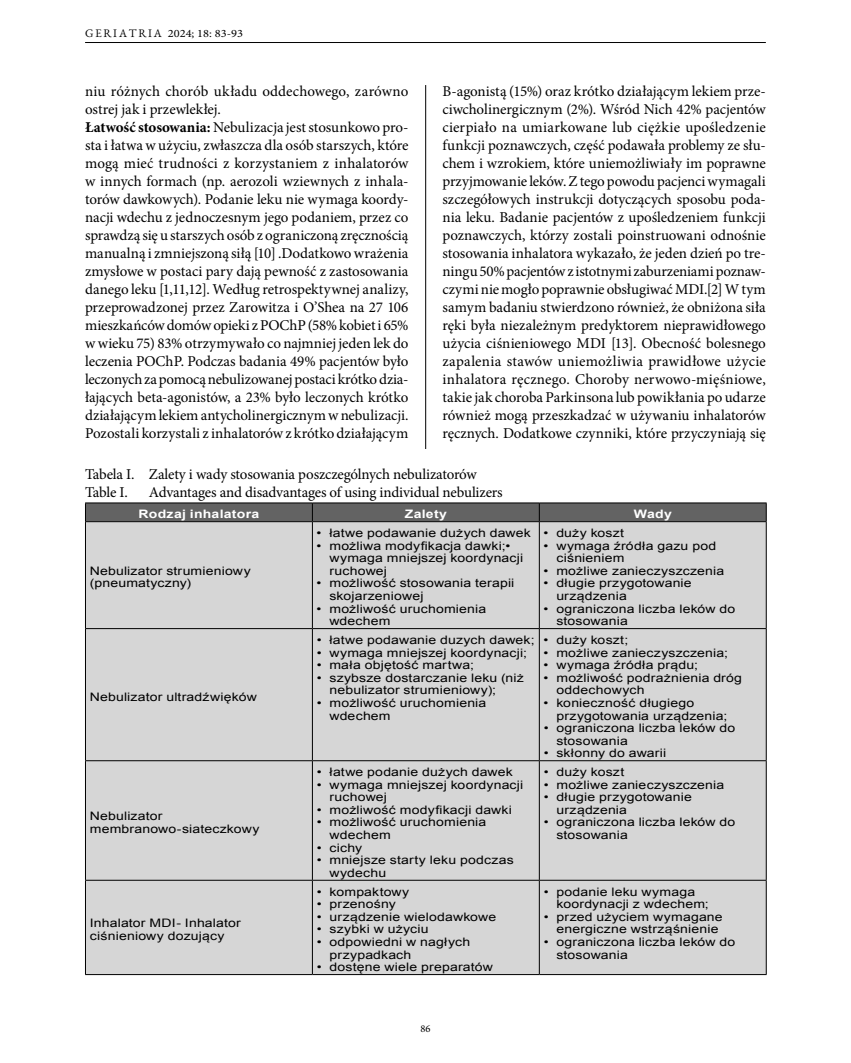
<style>
.page{position:relative;width:851px;height:1063px;background:#fff}
.page>*{position:absolute;margin:0;border:0;box-sizing:border-box;transform-origin:0 0}
.t1{font:15px/18px "Minion Pro";letter-spacing:-.005em;color:#000}
.t2{font:11.7px/12.6px "Arial";letter-spacing:.01em;color:#000;scale:1.2 1}
.t3{font:700 11.7px "Arial";letter-spacing:.02em;color:#fff;scale:1.2 1}
.t4{font:11.25px "Minion Pro";color:#000;scale:1.1 1}
.t5{font:10.5px "Minion Pro";color:#000}
.s1{font-family:"EB Garamond";font-size:11.55px}
.s2{font-weight:700}
</style>
<div class="page">
<hr style="left:425px;top:85px;width:1px;height:893px;background:#000">
<hr style="left:85px;top:42px;width:680px;height:1px;background:#000">
<div style="left:85px;top:450px;width:680px;height:528px;background:#fff"></div>
<div style="left:86px;top:522px;width:679px;height:452px;background:#d6d6d6"></div>
<div style="left:85px;top:503px;width:681px;height:18px;background:#636363"></div>
<hr style="left:85px;top:521px;width:227px;height:1px;background:#000">
<hr style="left:85px;top:522px;width:1px;height:106px;background:#000">
<hr style="left:312px;top:521px;width:227px;height:1px;background:#000">
<hr style="left:312px;top:522px;width:1px;height:106px;background:#000">
<hr style="left:539px;top:521px;width:227px;height:1px;background:#000">
<hr style="left:539px;top:522px;width:1px;height:106px;background:#000">
<hr style="left:765px;top:522px;width:1px;height:106px;background:#000">
<hr style="left:85px;top:628px;width:227px;height:1px;background:#000">
<hr style="left:85px;top:629px;width:1px;height:131px;background:#000">
<hr style="left:312px;top:628px;width:227px;height:1px;background:#000">
<hr style="left:312px;top:629px;width:1px;height:131px;background:#000">
<hr style="left:539px;top:628px;width:227px;height:1px;background:#000">
<hr style="left:539px;top:629px;width:1px;height:131px;background:#000">
<hr style="left:765px;top:629px;width:1px;height:131px;background:#000">
<hr style="left:85px;top:760px;width:227px;height:1px;background:#000">
<hr style="left:85px;top:761px;width:1px;height:119px;background:#000">
<hr style="left:312px;top:760px;width:227px;height:1px;background:#000">
<hr style="left:312px;top:761px;width:1px;height:119px;background:#000">
<hr style="left:539px;top:760px;width:227px;height:1px;background:#000">
<hr style="left:539px;top:761px;width:1px;height:119px;background:#000">
<hr style="left:765px;top:761px;width:1px;height:119px;background:#000">
<hr style="left:85px;top:880px;width:227px;height:1px;background:#000">
<hr style="left:85px;top:881px;width:1px;height:93px;background:#000">
<hr style="left:312px;top:880px;width:227px;height:1px;background:#000">
<hr style="left:312px;top:881px;width:1px;height:93px;background:#000">
<hr style="left:539px;top:880px;width:227px;height:1px;background:#000">
<hr style="left:539px;top:881px;width:1px;height:93px;background:#000">
<hr style="left:765px;top:881px;width:1px;height:93px;background:#000">
<hr style="left:85px;top:974px;width:227px;height:1px;background:#000">
<hr style="left:312px;top:974px;width:227px;height:1px;background:#000">
<hr style="left:539px;top:974px;width:227px;height:1px;background:#000">
<p class="t4" style="left:85px;top:26px;width:145px"><span class="s1">G E RI A T RI A</span> 2024; 18: 83-93</p>
<p class="t1" style="left:85px;top:82px;width:325px">niu różnych chorób układu oddechowego, zarówno ostrej jak i przewlekłej.<br><span class="s2">Łatwość stosowania:</span> Nebulizacja jest stosunkowo pro&shy;sta i łatwa w użyciu, zwłaszcza dla osób starszych, które mogą mieć trudności z korzystaniem z inhalatorów w innych formach (np. aerozoli wziewnych z inhala&shy;torów dawkowych). Podanie leku nie wymaga koordy&shy;nacji wdechu z jednoczesnym jego podaniem, przez co sprawdzą się u starszych osób z ograniczoną zręcznością manualną i zmniejszoną siłą [10] .Dodatkowo wrażenia zmysłowe w postaci pary dają pewność z zastosowania danego leku [1,11,12]. Według retrospektywnej analizy, przeprowadzonej przez Zarowitza i O’Shea na 27 106 mieszkańców domów opieki z POChP (58% kobiet i 65% w wieku 75) 83% otrzymywało co najmniej jeden lek do leczenia POChP. Podczas badania 49% pacjentów było leczonych za pomocą nebulizowanej postaci krótko dzia&shy;łających beta-agonistów, a 23% było leczonych krótko działającym lekiem antycholinergicznym w nebulizacji.<br>Pozostali korzystali z inhalatorów z krótko działającym</p>
<p class="t1" style="left:442px;top:82px;width:325px;text-align:justify">B-agonistą (15%) oraz krótko działającym lekiem prze&shy;ciwcholinergicznym (2%). Wśród Nich 42% pacjentów cierpiało na umiarkowane lub ciężkie upośledzenie funkcji poznawczych, część podawała problemy ze słu&shy;chem i wzrokiem, które uniemożliwiały im poprawne przyjmowanie leków. Z tego powodu pacjenci wymagali szczegółowych instrukcji dotyczących sposobu poda&shy;nia leku. Badanie pacjentów z upośledzeniem funkcji poznawczych, którzy zostali poinstruowani odnośnie stosowania inhalatora wykazało, że jeden dzień po tre&shy;ningu 50% pacjentów z istotnymi zaburzeniami poznaw&shy;czymi nie mogło poprawnie obsługiwać MDI.[2] W tym samym badaniu stwierdzono również, że obniżona siła ręki była niezależnym predyktorem nieprawidłowego użycia ciśnieniowego MDI [13]. Obecność bolesnego zapalenia stawów uniemożliwia prawidłowe użycie inhalatora ręcznego. Choroby nerwowo-mięśniowe, takie jak choroba Parkinsona lub powikłania po udarze również mogą przeszkadzać w używaniu inhalatorów ręcznych. Dodatkowe czynniki, które przyczyniają się</p>
<p class="t1" style="left:85px;top:465px;width:393px">Tabela I. Zalety i wady stosowania poszczególnych nebulizatorów<br>Table I.</p>
<p class="t1" style="left:149px;top:483px;width:355px">Advantages and disadvantages of using individual nebulizers</p>
<p class="t3" style="left:139px;top:506px;width:102px">Rodzaj inhalatora</p>
<p class="t3" style="left:404px;top:506px;width:37px">Zalety</p>
<p class="t3" style="left:633px;top:506px;width:33px">Wady</p>
<p class="t2" style="left:90px;top:565px;width:136px">Nebulizator strumieniowy (pneumatyczny)</p>
<p class="t2" style="left:90px;top:690px;width:141px">Nebulizator ultradźwięków</p>
<p class="t2" style="left:90px;top:810px;width:143px">Nebulizator membranowo‑siateczkowy</p>
<p class="t2" style="left:90px;top:917px;width:127px">Inhalator MDI- Inhalator ciśnieniowy dozujący</p>
<p class="t2" style="left:316px;top:527px;width:180px">• łatwe podawanie dużych dawek</p>
<p class="t2" style="left:329px;top:539px;width:163px;text-indent:-13px">• możliwa modyfikacja dawki;• wymaga mniejszej koordynacji ruchowej</p>
<p class="t2" style="left:329px;top:577px;width:156px;text-indent:-13px">• możliwość stosowania terapii skojarzeniowej</p>
<p class="t2" style="left:329px;top:602px;width:132px;text-indent:-13px">• możliwość uruchomienia wdechem</p>
<p class="t2" style="left:316px;top:634px;width:183px">• łatwe podawanie duzych dawek;</p>
<p class="t2" style="left:316px;top:646px;width:177px">• wymaga mniejszej koordynacji;</p>
<p class="t2" style="left:316px;top:659px;width:133px">• mała objętość martwa;</p>
<p class="t2" style="left:329px;top:671px;width:163px;text-indent:-13px">• szybsze dostarczanie leku (niż nebulizator strumieniowy);</p>
<p class="t2" style="left:329px;top:697px;width:132px;text-indent:-13px">• możliwość uruchomienia wdechem</p>
<p class="t2" style="left:317px;top:766px;width:165px">• łatwe podanie dużych dawek</p>
<p class="t2" style="left:329px;top:778px;width:163px;text-indent:-13px">• wymaga mniejszej koordynacji ruchowej</p>
<p class="t2" style="left:317px;top:804px;width:164px">• możliwość modyfikacji dawki</p>
<p class="t2" style="left:329px;top:816px;width:132px;text-indent:-13px">• możliwość uruchomienia wdechem</p>
<p class="t2" style="left:317px;top:841px;width:39px">• cichy</p>
<p class="t2" style="left:329px;top:854px;width:155px;text-indent:-13px">• mniejsze starty leku podczas wydechu</p>
<p class="t2" style="left:317px;top:885px;width:79px">• kompaktowy</p>
<p class="t2" style="left:317px;top:898px;width:67px">• przenośny</p>
<p class="t2" style="left:317px;top:911px;width:151px">• urządzenie wielodawkowe</p>
<p class="t2" style="left:317px;top:923px;width:95px">• szybki w użyciu</p>
<p class="t2" style="left:329px;top:936px;width:119px;text-indent:-13px">• odpowiedni w nagłych przypadkach</p>
<p class="t2" style="left:317px;top:961px;width:148px">• dostęne wiele preparatów</p>
<p class="t2" style="left:543px;top:527px;width:69px">• duży koszt</p>
<p class="t2" style="left:556px;top:539px;width:135px;text-indent:-13px">• wymaga źródła gazu pod ciśnieniem</p>
<p class="t2" style="left:543px;top:565px;width:152px">• możliwe zanieczyszczenia</p>
<p class="t2" style="left:556px;top:577px;width:114px;text-indent:-13px">• długie przygotowanie urządzenia</p>
<p class="t2" style="left:556px;top:602px;width:151px;text-indent:-13px">• ograniczona liczba leków do stosowania</p>
<p class="t2" style="left:543px;top:634px;width:72px">• duży koszt;</p>
<p class="t2" style="left:543px;top:646px;width:155px">• możliwe zanieczyszczenia;</p>
<p class="t2" style="left:543px;top:659px;width:130px">• wymaga źródła prądu;</p>
<p class="t2" style="left:556px;top:671px;width:156px;text-indent:-13px">• możliwość podrażnienia dróg oddechowych</p>
<p class="t2" style="left:556px;top:697px;width:144px;text-indent:-13px">• konieczność długiego przygotowania urządzenia;</p>
<p class="t2" style="left:556px;top:722px;width:151px;text-indent:-13px">• ograniczona liczba leków do stosowania</p>
<p class="t2" style="left:543px;top:747px;width:104px">• skłonny do awarii</p>
<p class="t2" style="left:543px;top:766px;width:69px">• duży koszt</p>
<p class="t2" style="left:543px;top:778px;width:152px">• możliwe zanieczyszczenia</p>
<p class="t2" style="left:556px;top:791px;width:114px;text-indent:-13px">• długie przygotowanie urządzenia</p>
<p class="t2" style="left:556px;top:816px;width:151px;text-indent:-13px">• ograniczona liczba leków do stosowania</p>
<p class="t2" style="left:556px;top:885px;width:128px;text-indent:-13px">• podanie leku wymaga koordynacji z wdechem;</p>
<p class="t2" style="left:556px;top:911px;width:140px;text-indent:-13px">• przed użyciem wymagane energiczne wstrząśnienie</p>
<p class="t2" style="left:556px;top:936px;width:151px;text-indent:-13px">• ograniczona liczba leków do stosowania</p>
<p class="t5" style="left:420px;top:1022px;width:12px">86</p>
</div>
